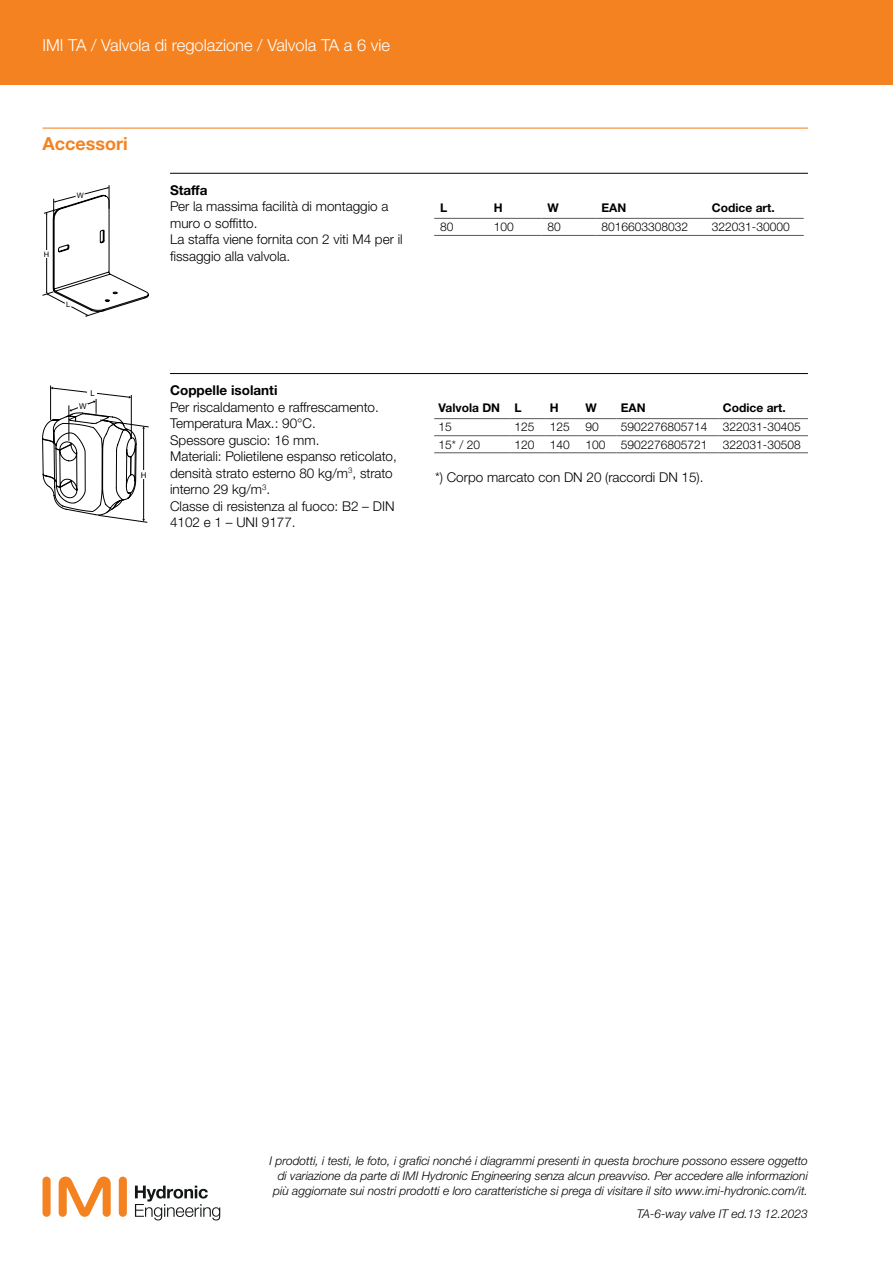
<style>
.page{position:relative;width:893px;height:1263px;background:#fff}
.page>*{position:absolute;margin:0;border:0;box-sizing:border-box;transform-origin:0 0}
.t1{font:700 18px "Helvetica Neue LTW1 G";color:#f58220}
.t2{font:300 16.5px "Helvetica Neue LTW1 G";color:#fff}
.t3{font:300 13.5px/16.5px "Helvetica Neue LTW1 G";color:#000}
.t4{font:700 13.5px "Helvetica Neue LTW1 G";color:#000}
.t5{font:italic 300 12px/15px "Helvetica Neue LTW1 G";color:#000;text-align:right}
.t6{font:300 12px "Helvetica Neue LTW1 G";color:#000}
.t7{font:700 12px "Helvetica Neue LTW1 G";color:#000}
.t8{font:7.95px "Arial";color:#000}
.t9{font:7.5px "Arial";color:#000}
</style>
<div class="page">
<div style="left:119px;top:1176px;width:8px;height:41px;background:#f58220;border-radius:4px"></div>
<div style="left:43px;top:1176px;width:8px;height:41px;background:#f58220;border-radius:4px"></div>
<svg style="left:59px;top:1176px;width:52px;height:41px"></svg>
<svg style="left:135px;top:1185px;width:85px;height:35px"></svg>
<div style="left:0;top:0;width:893px;height:85px;background:#f58220"></div>
<hr style="left:43px;top:128px;width:765px;height:1px;background:#f58220">
<hr style="left:170px;top:173px;width:638px;height:1px;background:#000">
<hr style="left:434px;top:218px;width:54px;height:1px;background:#58595b">
<hr style="left:434px;top:235px;width:54px;height:1px;background:#58595b">
<hr style="left:488px;top:218px;width:54px;height:1px;background:#58595b">
<hr style="left:488px;top:235px;width:54px;height:1px;background:#58595b">
<hr style="left:542px;top:218px;width:53px;height:1px;background:#58595b">
<hr style="left:542px;top:235px;width:53px;height:1px;background:#58595b">
<hr style="left:595px;top:218px;width:111px;height:1px;background:#58595b">
<hr style="left:595px;top:235px;width:111px;height:1px;background:#58595b">
<hr style="left:706px;top:218px;width:98px;height:1px;background:#58595b">
<hr style="left:706px;top:235px;width:98px;height:1px;background:#58595b">
<hr style="left:170px;top:373px;width:638px;height:1px;background:#000">
<hr style="left:434px;top:418px;width:76px;height:1px;background:#58595b">
<hr style="left:510px;top:418px;width:36px;height:1px;background:#58595b">
<hr style="left:546px;top:418px;width:35px;height:1px;background:#58595b">
<hr style="left:581px;top:418px;width:36px;height:1px;background:#58595b">
<hr style="left:617px;top:418px;width:102px;height:1px;background:#58595b">
<hr style="left:719px;top:418px;width:89px;height:1px;background:#58595b">
<hr style="left:434px;top:435px;width:76px;height:1px;background:#58595b">
<hr style="left:434px;top:452px;width:76px;height:1px;background:#58595b">
<hr style="left:510px;top:435px;width:36px;height:1px;background:#58595b">
<hr style="left:510px;top:452px;width:36px;height:1px;background:#58595b">
<hr style="left:546px;top:435px;width:35px;height:1px;background:#58595b">
<hr style="left:546px;top:452px;width:35px;height:1px;background:#58595b">
<hr style="left:581px;top:435px;width:36px;height:1px;background:#58595b">
<hr style="left:581px;top:452px;width:36px;height:1px;background:#58595b">
<hr style="left:617px;top:435px;width:102px;height:1px;background:#58595b">
<hr style="left:617px;top:452px;width:102px;height:1px;background:#58595b">
<hr style="left:719px;top:435px;width:89px;height:1px;background:#58595b">
<hr style="left:719px;top:452px;width:89px;height:1px;background:#58595b">
<svg style="left:42px;top:185px;width:106px;height:132px"></svg>
<svg style="left:42px;top:385px;width:107px;height:137px"></svg>
<div style="left:140px;top:471px;width:6px;height:8px;background:#fff"></div>
<p class="t2" style="left:43px;top:35px;width:349px">IMI TA / Valvola di regolazione / Valvola TA a 6 vie</p>
<h1 class="t1" style="left:43px;top:132px;width:87px">Accessori</h1>
<p class="t9" style="left:77px;top:190px;width:9px">W</p>
<p class="t9" style="left:44px;top:249px;width:7px">H</p>
<p class="t9" style="left:66px;top:300px;width:6px">L</p>
<p class="t4" style="left:170px;top:182px;width:39px">Staffa</p>
<p class="t3" style="left:170px;top:198px;width:234px">Per la massima facilità di montaggio a muro o soffitto.<br>La staffa viene fornita con 2 viti M4 per il fissaggio alla valvola.</p>
<p class="t7" style="left:440px;top:200px;width:9px">L</p>
<p class="t7" style="left:494px;top:200px;width:10px">H</p>
<p class="t7" style="left:548px;top:200px;width:13px">W</p>
<p class="t7" style="left:601px;top:200px;width:26px">EAN</p>
<p class="t7" style="left:712px;top:200px;width:64px">Codice art.</p>
<p class="t6" style="left:440px;top:220px;width:15px">80</p>
<p class="t6" style="left:494px;top:220px;width:22px">100</p>
<p class="t6" style="left:548px;top:220px;width:15px">80</p>
<p class="t6" style="left:601px;top:220px;width:88px">8016603308032</p>
<p class="t6" style="left:712px;top:220px;width:79px">322031-30000</p>
<p class="t8" style="left:91px;top:387px;width:6px">L</p>
<p class="t8" style="left:79px;top:400px;width:9px">W</p>
<p class="t8" style="left:141px;top:470px;width:7px">H</p>
<p class="t4" style="left:170px;top:382px;width:109px">Coppelle isolanti</p>
<p class="t3" style="left:170px;top:399px;width:228px">Per riscaldamento e raffrescamento.<br>Temperatura Max.: 90°C.<br>Spessore guscio: 16 mm.<br>Materiali: Polietilene espanso reticolato, densità strato esterno 80 kg/m<sup>3</sup>, strato interno 29 kg/m<sup>3</sup>.<br>Classe di resistenza al fuoco: B2 – DIN<br>4102 e 1 – UNI 9177.</p>
<p class="t7" style="left:438px;top:401px;width:85px">Valvola DN L</p>
<p class="t7" style="left:550px;top:401px;width:10px">H</p>
<p class="t7" style="left:585px;top:401px;width:13px">W</p>
<p class="t7" style="left:621px;top:401px;width:26px">EAN</p>
<p class="t7" style="left:723px;top:401px;width:64px">Codice art.</p>
<p class="t6" style="left:438px;top:420px;width:15px">15</p>
<p class="t6" style="left:514px;top:420px;width:22px">125</p>
<p class="t6" style="left:550px;top:420px;width:22px">125</p>
<p class="t6" style="left:585px;top:420px;width:15px">90</p>
<p class="t6" style="left:621px;top:420px;width:88px">5902276805714</p>
<p class="t6" style="left:723px;top:420px;width:79px">322031-30405</p>
<p class="t6" style="left:438px;top:437px;width:43px">15* / 20</p>
<p class="t6" style="left:514px;top:437px;width:22px">120</p>
<p class="t6" style="left:550px;top:437px;width:22px">140</p>
<p class="t6" style="left:585px;top:437px;width:22px">100</p>
<p class="t6" style="left:621px;top:437px;width:88px">5902276805721</p>
<p class="t6" style="left:723px;top:437px;width:79px">322031-30508</p>
<p class="t3" style="left:435px;top:469px;width:270px">*) Corpo marcato con DN 20 (raccordi DN 15).</p>
<p class="t5" style="left:269px;top:1153px;width:540px">I prodotti, i testi, le foto, i grafici nonché i diagrammi presenti in questa brochure possono essere oggetto di variazione da parte di IMI Hydronic Engineering senza alcun preavviso. Per accedere alle informazioni più aggiornate sui nostri prodotti e loro caratteristiche si prega di visitare il sito www.imi-hydronic.com/it.</p>
<p class="t5" style="left:637px;top:1206px;width:173px">TA-6-way valve IT ed.13 12.2023</p>
</div>
